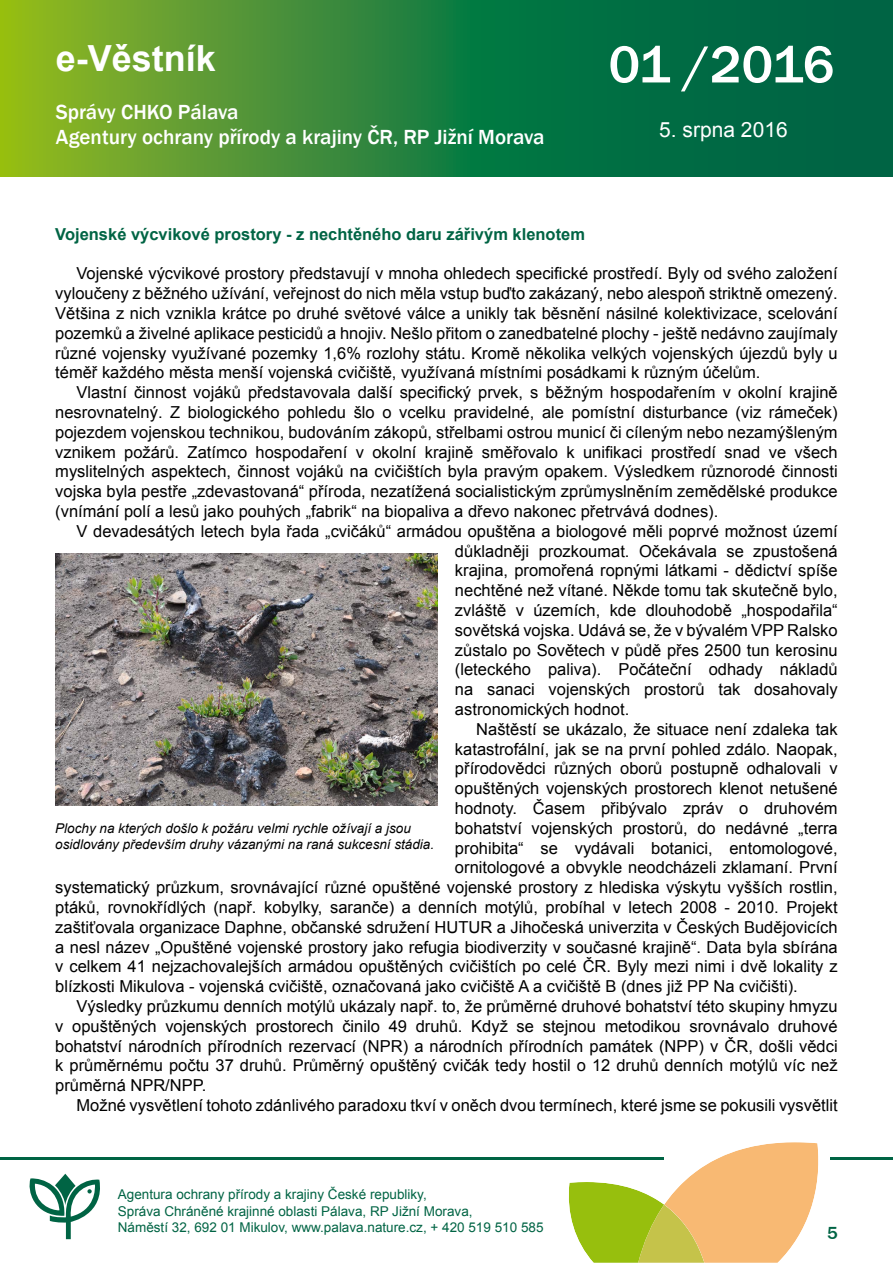
<style>
.page{position:relative;width:893px;height:1263px;background:#fff}
.page>*{position:absolute;margin:0;border:0;box-sizing:border-box;transform-origin:0 0}
.t1{font:500 54px "Franklin Gothic";letter-spacing:-.02em;color:#fff}
.t2{font:700 36px "Arial";color:#fff}
.t3{font:500 21px/25.2px "Franklin Gothic";color:#fff}
.t4{font:21px "Arial";color:#fff}
.t5{font:500 18px "Franklin Gothic";color:#006444}
.t6{font:16.5px/19.8px "Arial";color:#000;text-align:justify}
.t7{font:700 16.5px "Arial";color:#006444}
.t8{font:13.5px/16.2px "Arial";color:#006444}
.t9{font:italic 13.5px/16.2px "Arial";color:#000}
</style>
<div class="page">
<svg style="left:0;top:0;width:893px;height:176px;background:#2c833a"></svg>
<svg style="left:566px;top:1142px;width:253px;height:121px"></svg>
<svg style="left:29px;top:1174px;width:71px;height:65px"></svg>
<hr style="left:0;top:1158px;width:663px;height:2px;background:#006444">
<hr style="left:830px;top:1158px;width:63px;height:2px;background:#006444">
<img style="left:55px;top:554px;width:383px;height:252px">
<h2 class="t2" style="left:56px;top:34px;width:162px">e-Věstník</h2>
<h1 class="t1" style="left:608px;top:31px;width:227px">01 /2016</h1>
<p class="t3" style="left:56px;top:100px;width:490px">Správy CHKO Pálava<br>Agentury ochrany přírody a krajiny ČR, RP Jižní Morava</p>
<p class="t4" style="left:659px;top:116px;width:130px">5. srpna 2016</p>
<p class="t7" style="left:55px;top:223px;width:531px">Vojenské výcvikové prostory - z nechtěného daru zářivým klenotem</p>
<p class="t6" style="left:55px;top:264px;width:784px;text-indent:21px">Vojenské výcvikové prostory představují v mnoha ohledech specifické prostředí. Byly od svého založení vyloučeny z běžného užívání, veřejnost do nich měla vstup buďto zakázaný, nebo alespoň striktně omezený.<br>Většina z nich vznikla krátce po druhé světové válce a unikly tak běsnění násilné kolektivizace, scelování pozemků a živelné aplikace pesticidů a hnojiv. Nešlo přitom o zanedbatelné plochy - ještě nedávno zaujímaly různé vojensky využívané pozemky 1,6% rozlohy státu. Kromě několika velkých vojenských újezdů byly u téměř každého města menší vojenská cvičiště, využívaná místními posádkami k různým účelům.</p>
<p class="t6" style="left:55px;top:383px;width:784px;text-indent:21px">Vlastní činnost vojáků představovala další specifický prvek, s běžným hospodařením v okolní krajině nesrovnatelný. Z biologického pohledu šlo o vcelku pravidelné, ale pomístní disturbance (viz rámeček) pojezdem vojenskou technikou, budováním zákopů, střelbami ostrou municí či cíleným nebo nezamýšleným vznikem požárů. Zatímco hospodaření v okolní krajině směřovalo k unifikaci prostředí snad ve všech myslitelných aspektech, činnost vojáků na cvičištích byla pravým opakem. Výsledkem různorodé činnosti vojska byla pestře „zdevastovaná“ příroda, nezatížená socialistickým zprůmyslněním zemědělské produkce (vnímání polí a lesů jako pouhých „fabrik“ na biopaliva a dřevo nakonec přetrvává dodnes).</p>
<p class="t6" style="left:455px;top:521px;width:384px;text-indent:-378px">V devadesátých letech byla řada „cvičáků“ armádou opuštěna a biologové měli poprvé možnost území důkladněji prozkoumat. Očekávala se zpustošená krajina, promořená ropnými látkami - dědictví spíše nechtěné než vítané. Někde tomu tak skutečně bylo, zvláště v územích, kde dlouhodobě „hospodařila“ sovětská vojska. Udává se, že v bývalém VPP Ralsko zůstalo po Sovětech v půdě přes 2500 tun kerosinu (leteckého paliva). Počáteční odhady nákladů na sanaci vojenských prostorů tak dosahovaly astronomických hodnot.</p>
<p class="t6" style="left:476px;top:719px;width:363px">Naštěstí se ukázalo, že situace není zdaleka tak</p>
<p class="t6" style="left:455px;top:739px;width:384px">katastrofální, jak se na první pohled zdálo. Naopak,</p>
<p class="t6" style="left:455px;top:759px;width:384px">přírodovědci různých oborů postupně odhalovali v</p>
<p class="t6" style="left:455px;top:779px;width:384px">opuštěných vojenských prostorech klenot netušené</p>
<p class="t6" style="left:455px;top:798px;width:384px">hodnoty. Časem přibývalo zpráv o druhovém</p>
<p class="t6" style="left:455px;top:818px;width:384px">bohatství vojenských prostorů, do nedávné „terra</p>
<p class="t6" style="left:455px;top:838px;width:384px">prohibita“ se vydávali botanici, entomologové,</p>
<p class="t6" style="left:455px;top:858px;width:384px">ornitologové a obvykle neodcházeli zklamaní. První</p>
<p class="t6" style="left:55px;top:878px;width:784px">systematický průzkum, srovnávající různé opuštěné vojenské prostory z hlediska výskytu vyšších rostlin,</p>
<p class="t6" style="left:55px;top:897px;width:784px">ptáků, rovnokřídlých (např. kobylky, saranče) a denních motýlů, probíhal v letech 2008 - 2010. Projekt</p>
<p class="t6" style="left:55px;top:917px;width:784px">zaštiťovala organizace Daphne, občanské sdružení HUTUR a Jihočeská univerzita v Českých Budějovicích</p>
<p class="t6" style="left:55px;top:937px;width:784px">a nesl název „Opuštěné vojenské prostory jako refugia biodiverzity v současné krajině“. Data byla sbírána</p>
<p class="t6" style="left:55px;top:957px;width:784px">v celkem 41 nejzachovalejších armádou opuštěných cvičištích po celé ČR. Byly mezi nimi i dvě lokality z</p>
<p class="t6" style="left:55px;top:977px;width:744px">blízkosti Mikulova - vojenská cvičiště, označovaná jako cvičiště A a cvičiště B (dnes již PP Na cvičišti).</p>
<p class="t6" style="left:77px;top:996px;width:763px">Výsledky průzkumu denních motýlů ukázaly např. to, že průměrné druhové bohatství této skupiny hmyzu</p>
<p class="t6" style="left:55px;top:1016px;width:784px">v opuštěných vojenských prostorech činilo 49 druhů. Když se stejnou metodikou srovnávalo druhové</p>
<p class="t6" style="left:55px;top:1036px;width:784px">bohatství národních přírodních rezervací (NPR) a národních přírodních památek (NPP) v ČR, došli vědci</p>
<p class="t6" style="left:55px;top:1056px;width:784px">k průměrnému počtu 37 druhů. Průměrný opuštěný cvičák tedy hostil o 12 druhů denních motýlů víc než</p>
<p class="t6" style="left:55px;top:1076px;width:153px">průměrná NPR/NPP.</p>
<p class="t6" style="left:77px;top:1095px;width:763px">Možné vysvětlení tohoto zdánlivého paradoxu tkví v oněch dvou termínech, které jsme se pokusili vysvětlit</p>
<p class="t9" style="left:55px;top:820px;width:380px">Plochy na kterých došlo k požáru velmi rychle ožívají a jsou osidlovány především druhy vázanými na raná sukcesní stádia.</p>
<p class="t8" style="left:118px;top:1187px;width:427px">Agentura ochrany přírody a krajiny České republiky,<br>Správa Chráněné krajinné oblasti Pálava, RP Jižní Morava,<br>Náměstí 32, 692 01 Mikulov, www.palava.nature.cz, + 420 519 510 585</p>
<p class="t5" style="left:827px;top:1222px;width:12px">5</p>
</div>
